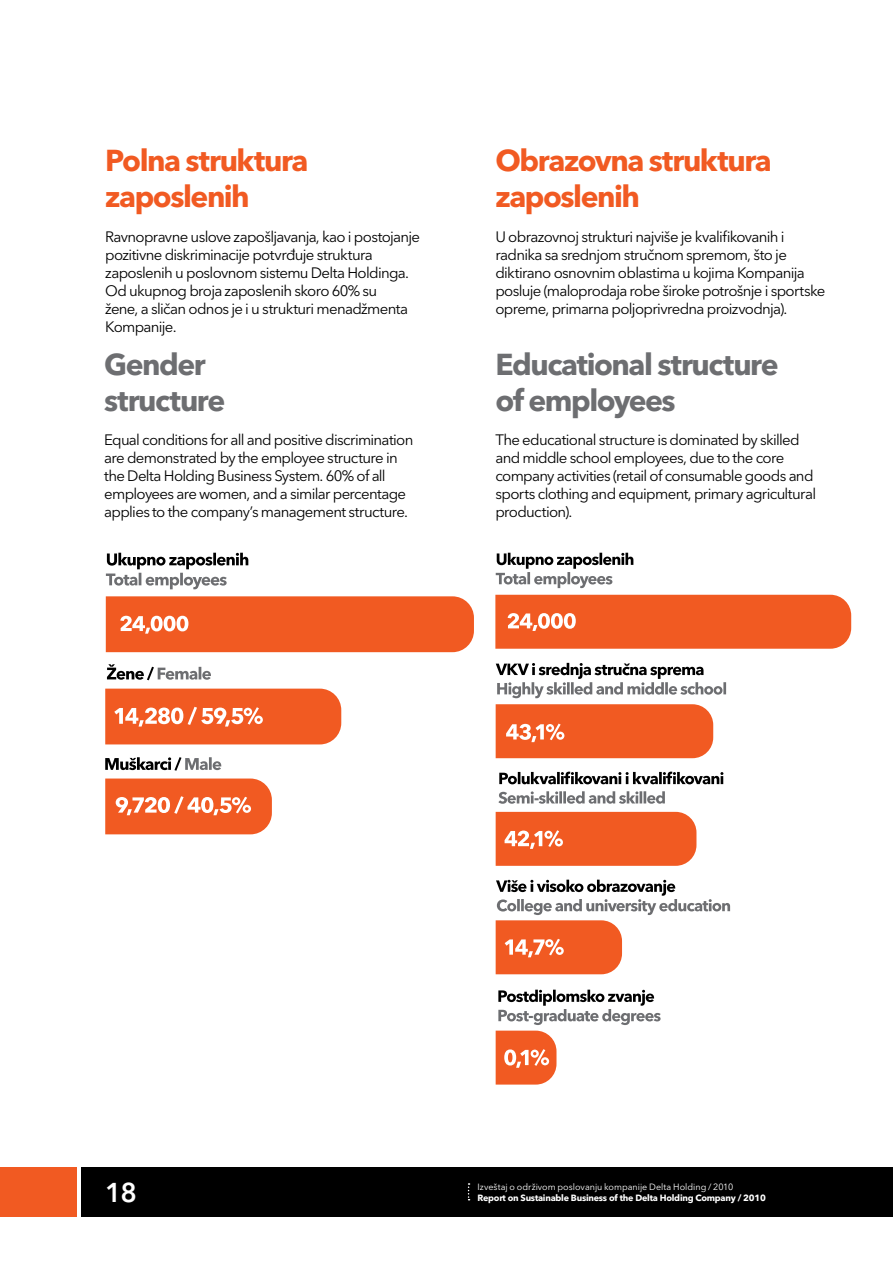
<style>
.page{position:relative;width:893px;height:1276px;background:#fff}
.page>*{position:absolute;margin:0;border:0;box-sizing:border-box;transform-origin:0 0}
.t1{font:700 30px/36px "Avenir Next LT Pro";letter-spacing:-.05em;color:#f15a22}
.t2{font:700 30px/36px "Avenir Next LT Pro";letter-spacing:-.05em;color:#6d6e71}
.t3{font:600 27px "Avenir Next LT Pro";color:#fff}
.t4{font:15px/18px "Avenir Next LT Pro";letter-spacing:-.045em;color:#000}
.t5{font:700 9px "Avenir Next LT Pro";letter-spacing:-.025em;color:#fff}
.t6{font:9px "Avenir Next LT Pro";color:#fff}
</style>
<div class="page">
<svg style="left:495px;top:595px;width:356px;height:54px;background:#f1612c"></svg>
<div style="left:82px;top:1167px;width:811px;height:50px;background:#000"></div>
<div style="left:0;top:1167px;width:77px;height:50px;background:#f15a22"></div>
<svg style="left:468px;top:1183px;width:2px;height:17px"></svg>
<svg style="left:107px;top:664px;width:104px;height:16px"></svg>
<svg style="left:498px;top:791px;width:167px;height:13px"></svg>
<svg style="left:499px;top:771px;width:224px;height:13px"></svg>
<svg style="left:105px;top:757px;width:116px;height:13px"></svg>
<svg style="left:496px;top:663px;width:230px;height:35px"></svg>
<svg style="left:106px;top:553px;width:142px;height:36px"></svg>
<svg style="left:496px;top:553px;width:137px;height:35px"></svg>
<svg style="left:496px;top:812px;width:200px;height:54px;background:#f1632e"></svg>
<svg style="left:496px;top:879px;width:234px;height:95px"></svg>
<svg style="left:496px;top:704px;width:217px;height:54px;background:#f1632e"></svg>
<svg style="left:496px;top:989px;width:165px;height:95px"></svg>
<div style="left:106px;top:596px;width:368px;height:56px;background:#f15a22"></div>
<svg style="left:105px;top:688px;width:236px;height:56px;background:#f26c3a"></svg>
<svg style="left:105px;top:778px;width:167px;height:56px;background:#f27040"></svg>
<h1 class="t1" style="left:105px;top:143px;width:205px">Polna struktura zaposlenih</h1>
<p class="t4" style="left:105px;top:227px;width:316px">Ravnopravne uslove zapošljavanja, kao i postojanje pozitivne diskriminacije potvrđuje struktura zaposlenih u poslovnom sistemu Delta Holdinga.<br>Od ukupnog broja zaposlenih skoro 60% su<br>žene, a sličan odnos je i u strukturi menadžmenta Kompanije.</p>
<h1 class="t2" style="left:104px;top:346px;width:123px">Gender structure</h1>
<p class="t4" style="left:104px;top:431px;width:311px">Equal conditions for all and positive discrimination are demonstrated by the employee structure in the Delta Holding Business System. 60% of all employees are women, and a similar percentage applies to the company’s management structure.</p>
<h1 class="t1" style="left:495px;top:143px;width:278px">Obrazovna struktura zaposlenih</h1>
<p class="t4" style="left:495px;top:227px;width:331px">U obrazovnoj strukturi najviše je kvalifikovanih i radnika sa srednjom stručnom spremom, što je diktirano osnovnim oblastima u kojima Kompanija posluje (maloprodaja robe široke potrošnje i sportske opreme, primarna poljoprivredna proizvodnja).</p>
<h1 class="t2" style="left:495px;top:346px;width:285px">Educational structure of employees</h1>
<p class="t4" style="left:495px;top:431px;width:322px">The educational structure is dominated by skilled and middle school employees, due to the core company activities (retail of consumable goods and sports clothing and equipment, primary agricultural production).</p>
<h2 class="t3" style="left:105px;top:1175px;width:33px">18</h2>
<p class="t5" style="left:477px;top:1192px;width:290px">Report on Sustainable Business of the Delta Holding Company / 2010</p>
<p class="t6" style="left:477px;top:1181px;width:257px">Izveštaj o održivom poslovanju kompanije Delta Holding / 2010</p>
</div>
